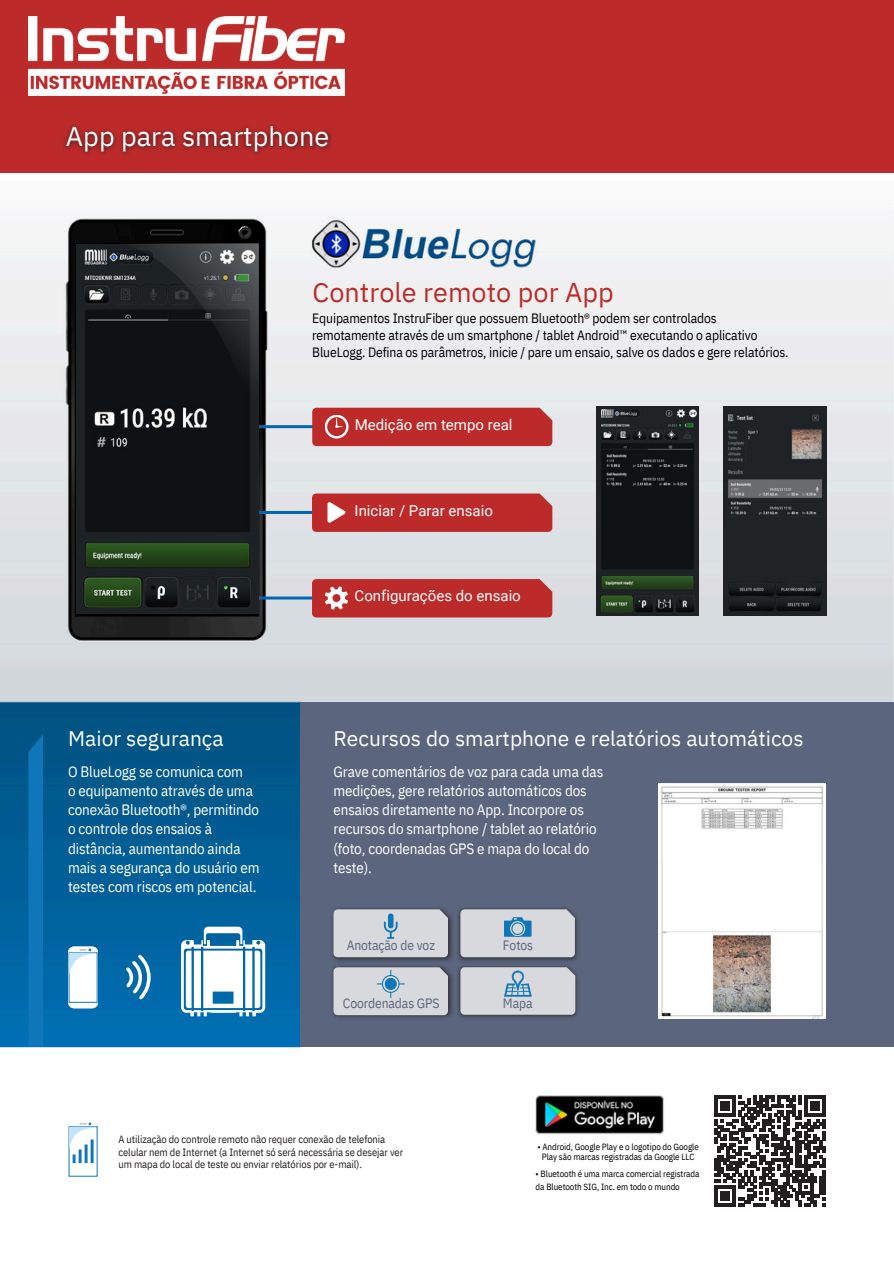
<style>
.page{position:relative;width:894px;height:1264px;background:#fff}
.page>*{position:absolute;margin:0;border:0;box-sizing:border-box;transform-origin:0 0}
.t1{font:27px "IBM Plex Sans";color:#bd2a2a}
.t2{font:27px "IBM Plex Sans";color:#fff}
.t3{font:21px "IBM Plex Sans";color:#fff}
.t4{font:15px/19.2px "IBM Plex Sans Cond";letter-spacing:-.01em;color:#fff}
.t5{font:15px "Roboto";color:#fff}
.t6{font:13.5px/16.8px "IBM Plex Sans Cond";letter-spacing:-.01em;color:#000}
.t7{font:13.5px "IBM Plex Sans Cond";letter-spacing:-.01em;color:#5b657d}
.t8{font:10.5px/12.3px "IBM Plex Sans Cond";letter-spacing:-.01em;color:#231f20}
.t9{font:9px/10.2px "IBM Plex Sans Cond";letter-spacing:-.01em;color:#000;text-align:center}
</style>
<div class="page">
<img style="left:0;top:216px;width:893px;height:832px">
<hr style="left:253px;top:425px;width:80px;height:3px;background:#0067b1">
<div style="left:247px;top:420px;width:12px;height:12px;background:#1d2225;border-radius:50%"></div>
<div style="left:312px;top:408px;width:240px;height:38px;background:#bd2a2a"></div>
<svg style="left:110px;top:493px;width:442px;height:124px;background:#c37f81"></svg>
<svg style="left:68px;top:947px;width:30px;height:60px"></svg>
<div style="left:68px;top:946px;width:30px;height:62px;border:1px solid #fff;border-radius:6px"></div>
<div style="left:69px;top:952px;width:28px;height:50px;background:#fff"></div>
<svg style="left:69px;top:948px;width:28px;height:28px"></svg>
<svg style="left:126px;top:954px;width:25px;height:45px"></svg>
<svg style="left:181px;top:926px;width:84px;height:90px"></svg>
<div style="left:300px;top:701px;width:593px;height:345px;background:#5b657d"></div>
<svg style="left:714px;top:1095px;width:111px;height:111px"></svg>
<img style="left:76px;top:244px;width:182px;height:369px">
<img style="left:120px;top:244px;width:138px;height:193px">
<img style="left:596px;top:407px;width:102px;height:208px">
<img style="left:723px;top:407px;width:102px;height:208px">
<img style="left:658px;top:783px;width:167px;height:235px">
<img style="left:332px;top:907px;width:121px;height:111px">
<svg style="left:333px;top:909px;width:115px;height:48px;background:#cfd3d9"></svg>
<img style="left:458px;top:907px;width:120px;height:111px">
<svg style="left:460px;top:909px;width:114px;height:48px;background:#c8d0d8"></svg>
<svg style="left:333px;top:967px;width:115px;height:48px;background:#ced2d9"></svg>
<svg style="left:28px;top:734px;width:15px;height:312px;background:#0e74b6"></svg>
<svg style="left:68px;top:1120px;width:30px;height:61px"></svg>
<div style="left:68px;top:1120px;width:30px;height:61px;border:1px solid #fff;border-radius:6px"></div>
<div style="left:69px;top:1126px;width:28px;height:50px;background:#fff"></div>
<svg style="left:69px;top:1122px;width:28px;height:41px"></svg>
<svg style="left:460px;top:967px;width:115px;height:47px;background:#ccd2d9"></svg>
<img style="left:535px;top:1095px;width:129px;height:40px">
<div style="left:0;top:0;width:893px;height:172px;background:#bd2a2a"></div>
<img style="left:63px;top:124px;width:270px;height:30px">
<img style="left:28px;top:17px;width:316px;height:78px">
<p class="t2" style="left:66px;top:119px;width:265px">App para smartphone</p>
<h3 class="t1" style="left:312px;top:275px;width:302px">Controle remoto por App</h3>
<p class="t6" style="left:312px;top:310px;width:477px">Equipamentos InstruFiber que possuem Bluetooth® podem ser controlados remotamente através de um smartphone / tablet Android™ executando o aplicativo<br>BlueLogg. Defina os parâmetros, inicie / pare um ensaio, salve os dados e gere relatórios.</p>
<p class="t5" style="left:355px;top:416px;width:159px">Medição em tempo real</p>
<h2 class="t5" style="left:354px;top:502px;width:140px">Iniciar / Parar ensaio</h2>
<h3 class="t5" style="left:354px;top:587px;width:168px">Configurações do ensaio</h3>
<p class="t3" style="left:68px;top:724px;width:157px">Maior segurança</p>
<h4 class="t3" style="left:333px;top:724px;width:471px">Recursos do smartphone e relatórios automáticos</h4>
<p class="t4" style="left:68px;top:761px;width:193px">O BlueLogg se comunica com<br>o equipamento através de uma conexão Bluetooth®, permitindo o controle dos ensaios à distância, aumentando ainda mais a segurança do usuário em testes com riscos em potencial.</p>
<p class="t4" style="left:333px;top:761px;width:271px">Grave comentários de voz para cada uma das medições, gere relatórios automáticos dos ensaios diretamente no App. Incorpore os recursos do smartphone / tablet ao relatório (foto, coordenadas GPS e mapa do local do teste).</p>
<h3 class="t7" style="left:346px;top:936px;width:90px">Anotação de voz</h3>
<p class="t7" style="left:503px;top:936px;width:32px">Fotos</p>
<h2 class="t7" style="left:343px;top:994px;width:98px">Coordenadas GPS</h2>
<h3 class="t7" style="left:503px;top:994px;width:31px">Mapa</h3>
<h4 class="t8" style="left:118px;top:1132px;width:286px">A utilização do controle remoto não requer conexão de telefonia celular nem de Internet (a Internet só será necessária se desejar ver um mapa do local de teste ou enviar relatórios por e-mail).</h4>
<p class="t9" style="left:537px;top:1141px;width:163px">• Android, Google Play e o logotipo do Google<br>Play são marcas registradas da Google LLC</p>
<p class="t9" style="left:535px;top:1168px;width:165px">• Bluetooth é uma marca comercial registrada</p>
<h4 class="t9" style="left:535px;top:1181px;width:146px">da Bluetooth SIG, Inc. em todo o mundo</h4>
</div>
